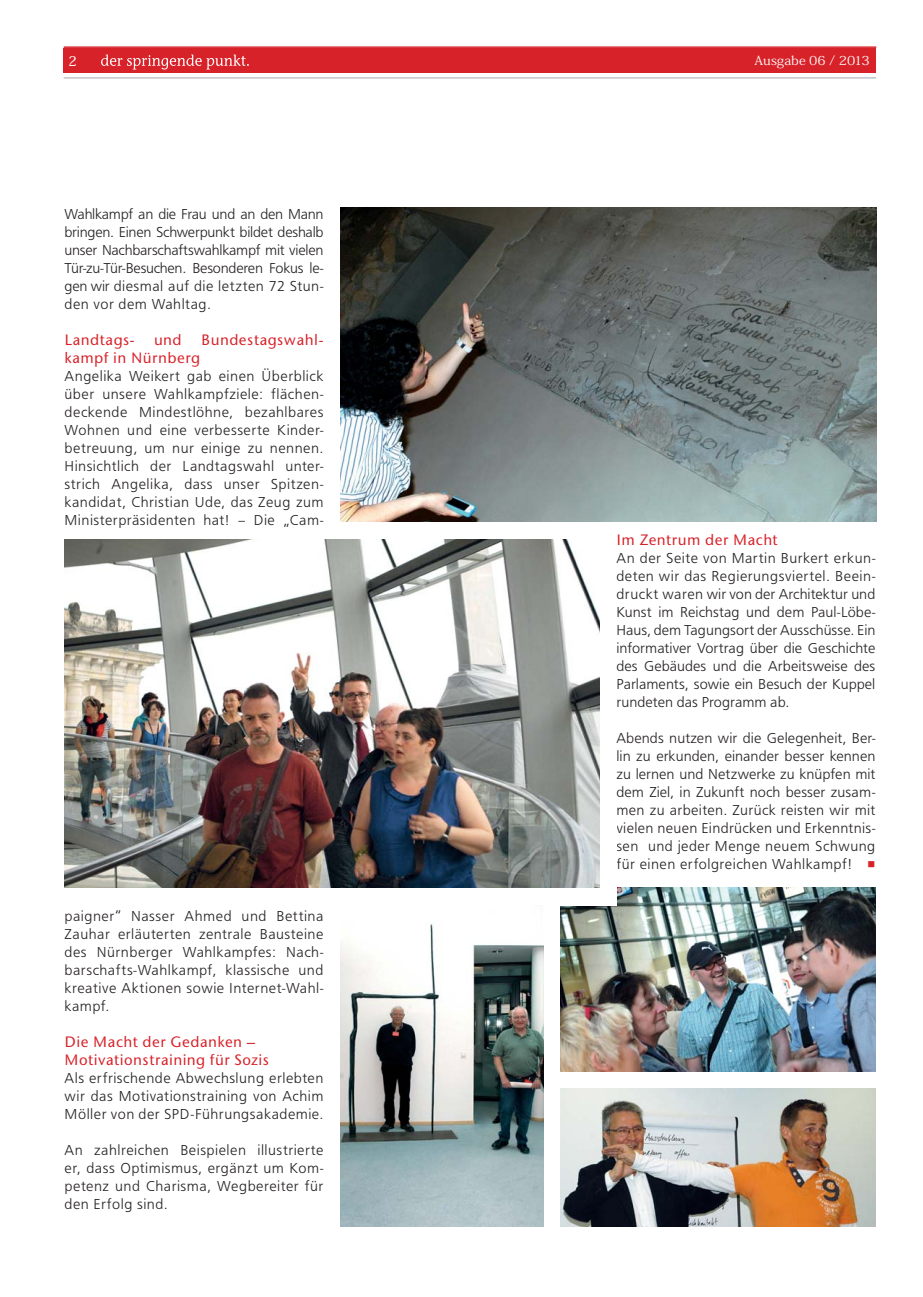
<style>
.page{position:relative;width:923px;height:1297px;background:#fff}
.page>*{position:absolute;margin:0;border:0;box-sizing:border-box;transform-origin:0 0}
.t1{font:500 15.3px/18px "Stone San Itc T";letter-spacing:.03em;color:#d72229}
.t2{font:300 15px/18px "Front Page";letter-spacing:.03em;color:#231f20;text-align:justify}
.t3{font:13.5px "Koz Min Pro Medium 90 pv RKSJ H";color:#fff}
.t4{font:12.45px "Koz Min Pro Regular 90 pv RKSJ H";color:#fff;scale:1.09 1}
.s1{color:#d72229}
</style>
<div class="page">
<div style="left:64px;top:48px;width:812px;height:24px;background:#d72229"></div>
<hr style="left:64px;top:78px;width:812px;height:1px;background:#a5a7a9">
<svg style="left:101px;top:55px;width:148px;height:15px"></svg>
<img style="left:561px;top:888px;width:314px;height:183px">
<img style="left:561px;top:1089px;width:314px;height:137px">
<div style="left:308px;top:808px;width:308px;height:98px;background:#fff"></div>
<hr style="left:64px;top:47px;width:812px;height:1px;background:#d72229">
<img style="left:340px;top:923px;width:204px;height:303px">
<img style="left:340px;top:207px;width:536px;height:314px">
<img style="left:65px;top:539px;width:534px;height:349px">
<p class="t3" style="left:69px;top:56px;width:10px">2</p>
<p class="t4" style="left:754px;top:55px;width:107px">Ausgabe 06 / 2013</p>
<p class="t2" style="left:65px;top:205px;width:260px">Wahlkampf an die Frau und an den Mann bringen. Einen Schwerpunkt bildet deshalb unser Nachbarschaftswahlkampf mit vielen Tür-zu-Tür-Besuchen. Besonderen Fokus le&shy;gen wir diesmal auf die letzten 72 Stun&shy;den vor dem Wahltag.</p>
<p class="t1" style="left:65px;top:332px;width:71px">Landtags-</p>
<p class="t1" style="left:154px;top:332px;width:29px">und</p>
<p class="t1" style="left:201px;top:332px;width:124px">Bundestagswahl-</p>
<p class="t1" style="left:65px;top:350px;width:137px">kampf in Nürnberg</p>
<p class="t2" style="left:65px;top:367px;width:260px">Angelika Weikert gab einen Überblick über unsere Wahlkampfziele: flächen&shy;deckende Mindestlöhne, bezahlbares Wohnen und eine verbesserte Kinder&shy;betreuung, um nur einige zu nennen.<br>Hinsichtlich der Landtagswahl unter&shy;strich Angelika, dass unser Spitzen&shy;kandidat, Christian Ude, das Zeug zum Ministerpräsidenten hat! – Die „Cam-</p>
<p class="t2" style="left:65px;top:907px;width:260px">paigner“ Nasser Ahmed und Bettina Zauhar erläuterten zentrale Bausteine des Nürnberger Wahlkampfes: Nach&shy;barschafts-Wahlkampf, klassische und kreative Aktionen sowie Internet-Wahl&shy;kampf.</p>
<p class="t1" style="left:65px;top:1034px;width:206px">Die Macht der Gedanken –<br>Motivationstraining für Sozis</p>
<p class="t2" style="left:65px;top:1069px;width:260px">Als erfrischende Abwechslung erlebten wir das Motivationstraining von Achim Möller von der SPD-Führungsakademie.</p>
<p class="t2" style="left:65px;top:1141px;width:260px">An zahlreichen Beispielen illustrierte er, dass Optimismus, ergänzt um Kom&shy;petenz und Charisma, Wegbereiter für den Erfolg sind.</p>
<p class="t1" style="left:616px;top:532px;width:163px">Im Zentrum der Macht</p>
<p class="t2" style="left:616px;top:550px;width:260px">An der Seite von Martin Burkert erkun&shy;deten wir das Regierungsviertel. Beein&shy;druckt waren wir von der Architektur und Kunst im Reichstag und dem Paul-Löbe-Haus, dem Tagungsort der Ausschüsse. Ein informativer Vortrag über die Geschichte des Gebäudes und die Arbeitsweise des Parlaments, sowie ein Besuch der Kuppel rundeten das Programm ab.</p>
<p class="t2" style="left:616px;top:730px;width:260px">Abends nutzen wir die Gelegenheit, Ber&shy;lin zu erkunden, einander besser kennen zu lernen und Netzwerke zu knüpfen mit dem Ziel, in Zukunft noch besser zusam&shy;men zu arbeiten. Zurück reisten wir mit vielen neuen Eindrücken und Erkenntnis&shy;sen und jeder Menge neuem Schwung für einen erfolgreichen Wahlkampf! <span class="s1">■</span></p>
</div>
